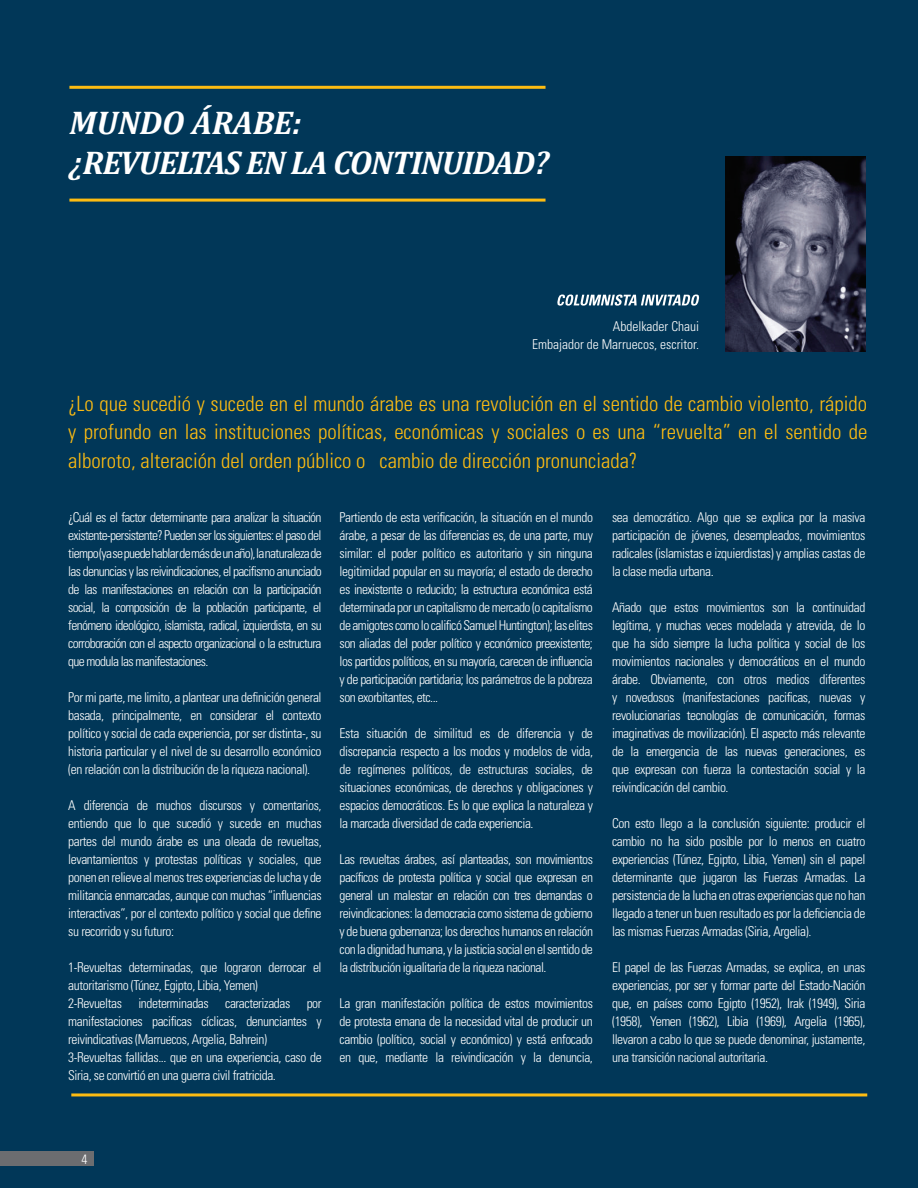
<style>
.page{position:relative;width:918px;height:1188px;background:#013758}
.page>*{position:absolute;margin:0;border:0;box-sizing:border-box;transform-origin:0 0}
.t1{font:italic 700 33px/39.6px "Cambria";letter-spacing:-.03em;color:#fff}
.t2{font:300 condensed 21px/28.5px "Univers LT Std";color:#fdbc12;text-align:justify}
.t3{font:300 condensed 13.5px/18px "Univers LT Std";letter-spacing:-.03em;color:#fff;text-align:justify}
.t4{font:300 condensed 13.5px/18px "Univers LT Std";color:#fff;text-align:right}
</style>
<div class="page">
<hr style="left:71px;top:1093px;width:796px;height:3px;background:#fdbc12">
<hr style="left:69px;top:199px;width:477px;height:3px;background:#fdbc12">
<hr style="left:69px;top:86px;width:477px;height:3px;background:#fdbc12">
<div style="left:0;top:1151px;width:93px;height:15px;background:#6c6d70"></div>
<svg style="left:557px;top:295px;width:143px;height:11px"></svg>
<img style="left:725px;top:156px;width:140px;height:195px">
<h1 class="t1" style="left:69px;top:102px;width:481px">MUNDO ÁRABE:<br>¿REVUELTAS EN LA CONTINUIDAD?</h1>
<p class="t4" style="left:532px;top:317px;width:168px">Abdelkader Chaui<br>Embajador de Marruecos, escritor.</p>
<p class="t2" style="left:68px;top:389px;width:801px">¿Lo que sucedió y sucede en el mundo árabe es una revolución en el sentido de cambio violento, rápido y profundo en las instituciones políticas, económicas y sociales o es una “revuelta” en el sentido de alboroto, alteración del orden público o cambio de dirección pronunciada?</p>
<p class="t3" style="left:68px;top:508px;width:255px">¿Cuál es el factor determinante para analizar la situación existente-persistente? Pueden ser los siguientes: el paso del tiempo (ya se puede hablar de más de un año), la naturaleza de las denuncias y las reivindicaciones, el pacifismo anunciado de las manifestaciones en relación con la participación social, la composición de la población participante, el fenómeno ideológico, islamista, radical, izquierdista, en su corroboración con el aspecto organizacional o la estructura que modula las manifestaciones.</p>
<p class="t3" style="left:68px;top:688px;width:255px">Por mi parte, me limito, a plantear una definición general basada, principalmente, en considerar el contexto político y social de cada experiencia, por ser distinta-, su historia particular y el nivel de su desarrollo económico (en relación con la distribución de la riqueza nacional).</p>
<p class="t3" style="left:68px;top:796px;width:255px">A diferencia de muchos discursos y comentarios, entiendo que lo que sucedió y sucede en muchas partes del mundo árabe es una oleada de revueltas, levantamientos y protestas políticas y sociales, que ponen en relieve al menos tres experiencias de lucha y de militancia enmarcadas, aunque con muchas “influencias interactivas”, por el contexto político y social que define su recorrido y su futuro:</p>
<p class="t3" style="left:68px;top:958px;width:255px;text-align:left">1-Revueltas determinadas, que lograron derrocar el autoritarismo (Túnez, Egipto, Libia, Yemen)<br>2-Revueltas indeterminadas caracterizadas por manifestaciones pacificas cíclicas, denunciantes y reivindicativas (Marruecos, Argelia, Bahrein)<br>3-Revueltas fallidas... que en una experiencia, caso de Siria, se convirtió en una guerra civil fratricida.</p>
<p class="t3" style="left:340px;top:508px;width:255px">Partiendo de esta verificación, la situación en el mundo árabe, a pesar de las diferencias es, de una parte, muy similar: el poder político es autoritario y sin ninguna legitimidad popular en su mayoría; el estado de derecho es inexistente o reducido; la estructura económica está determinada por un capitalismo de mercado (o capitalismo de amigotes como lo calificó Samuel Huntington); las elites son aliadas del poder político y económico preexistente; los partidos políticos, en su mayoría, carecen de influencia y de participación partidaria; los parámetros de la pobreza son exorbitantes, etc...</p>
<p class="t3" style="left:340px;top:724px;width:255px">Esta situación de similitud es de diferencia y de discrepancia respecto a los modos y modelos de vida, de regímenes políticos, de estructuras sociales, de situaciones económicas, de derechos y obligaciones y espacios democráticos. Es lo que explica la naturaleza y la marcada diversidad de cada experiencia.</p>
<p class="t3" style="left:340px;top:850px;width:255px">Las revueltas árabes, así planteadas, son movimientos pacíficos de protesta política y social que expresan en general un malestar en relación con tres demandas o reivindicaciones: la democracia como sistema de gobierno y de buena gobernanza; los derechos humanos en relación con la dignidad humana, y la justicia social en el sentido de la distribución igualitaria de la riqueza nacional.</p>
<p class="t3" style="left:340px;top:994px;width:255px">La gran manifestación política de estos movimientos de protesta emana de la necesidad vital de producir un cambio (político, social y económico) y está enfocado en que, mediante la reivindicación y la denuncia,</p>
<p class="t3" style="left:612px;top:508px;width:255px">sea democrático. Algo que se explica por la masiva participación de jóvenes, desempleados, movimientos radicales (islamistas e izquierdistas) y amplias castas de la clase media urbana.</p>
<p class="t3" style="left:612px;top:598px;width:255px">Añado que estos movimientos son la continuidad legítima, y muchas veces modelada y atrevida, de lo que ha sido siempre la lucha política y social de los movimientos nacionales y democráticos en el mundo árabe. Obviamente, con otros medios diferentes y novedosos (manifestaciones pacificas, nuevas y revolucionarias tecnologías de comunicación, formas imaginativas de movilización). El aspecto más relevante de la emergencia de las nuevas generaciones, es que expresan con fuerza la contestación social y la reivindicación del cambio.</p>
<p class="t3" style="left:612px;top:814px;width:255px">Con esto llego a la conclusión siguiente: producir el cambio no ha sido posible por lo menos en cuatro experiencias (Túnez, Egipto, Libia, Yemen) sin el papel determinante que jugaron las Fuerzas Armadas. La persistencia de la lucha en otras experiencias que no han llegado a tener un buen resultado es por la deficiencia de las mismas Fuerzas Armadas (Siria, Argelia).</p>
<p class="t3" style="left:612px;top:958px;width:255px">El papel de las Fuerzas Armadas, se explica, en unas experiencias, por ser y formar parte del Estado-Nación que, en países como Egipto (1952), Irak (1949), Siria (1958), Yemen (1962), Libia (1969), Argelia (1965), llevaron a cabo lo que se puede denominar, justamente, una transición nacional autoritaria.</p>
<p class="t3" style="left:81px;top:1150px;width:7px">4</p>
</div>
